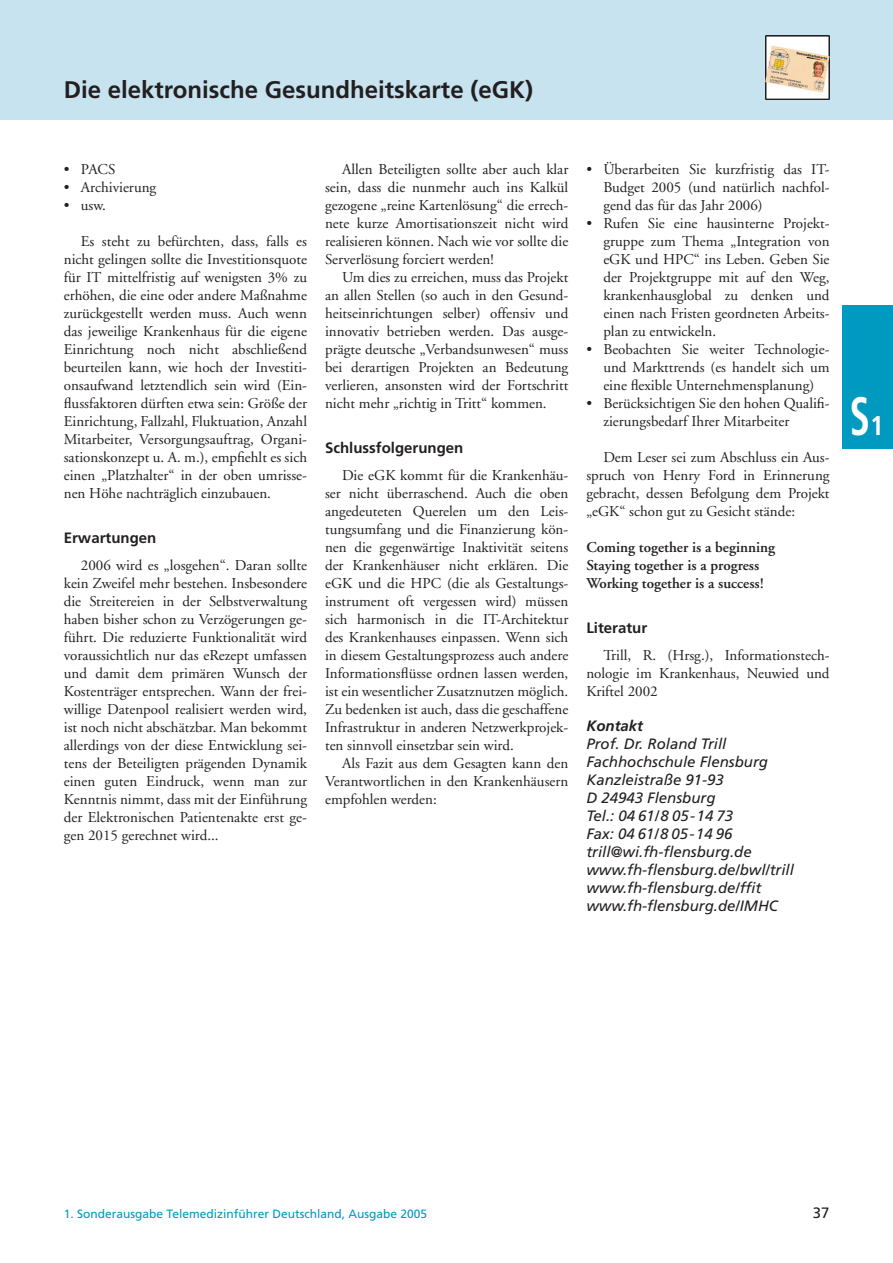
<style>
.page{position:relative;width:893px;height:1263px;background:#fff}
.page>*{position:absolute;margin:0;border:0;box-sizing:border-box;transform-origin:0 0}
.t1{font:700 condensed 54px "Frutiger";color:#fff;scale:.75 1}
.t2{font:700 24px "Frutiger";color:#231f20}
.t3{font:15px/18px "Adobe Garamond";color:#231f20;text-align:justify}
.t4{font:italic 15px/18px "Frutiger";color:#231f20}
.t5{font:600 15px/18px "Adobe Garamond";color:#231f20}
.t6{font:700 15px "Frutiger";color:#231f20}
.t7{font:italic 700 15px "Frutiger";color:#231f20}
.t8{font:15px "Frutiger";color:#231f20}
.t9{font:12px "Frutiger";color:#0099c0}
.s1{font-size:27px}
</style>
<div class="page">
<div style="left:0;top:0;width:892px;height:119px;background:#c6e3ef"></div>
<div style="left:842px;top:305px;width:50px;height:143px;background:#0099c0"></div>
<img style="left:765px;top:35px;width:64px;height:65px">
<h2 class="t2" style="left:64px;top:80px;width:470px">Die elektronische Gesundheitskarte (eGK)</h2>
<p class="t3" style="left:64px;top:161px;width:53px">• PACS</p>
<p class="t3" style="left:64px;top:179px;width:94px">• Archivierung</p>
<p class="t3" style="left:64px;top:197px;width:44px">• usw.</p>
<p class="t3" style="left:64px;top:233px;width:245px;text-indent:17px">Es steht zu befürchten, dass, falls es nicht gelingen sollte die Investitionsquote für IT mittelfristig auf wenigsten 3% zu erhöhen, die eine oder andere Maßnahme zurückgestellt werden muss. Auch wenn das jeweilige Krankenhaus für die eigene Einrichtung noch nicht abschließend beurteilen kann, wie hoch der Investiti&shy;onsaufwand letztendlich sein wird (Ein&shy;flussfaktoren dürften etwa sein: Größe der Einrichtung, Fallzahl, Fluktuation, Anzahl Mitarbeiter, Versorgungsauftrag, Organi&shy;sationskonzept u. A. m.), empfiehlt es sich einen „Platzhalter“ in der oben umrisse&shy;nen Höhe nachträglich einzubauen.</p>
<p class="t6" style="left:64px;top:531px;width:94px">Erwartungen</p>
<p class="t3" style="left:64px;top:557px;width:245px;text-indent:17px">2006 wird es „losgehen“. Daran sollte kein Zweifel mehr bestehen. Insbesondere die Streitereien in der Selbstverwaltung haben bisher schon zu Verzögerungen ge&shy;führt. Die reduzierte Funktionalität wird voraussichtlich nur das eRezept umfassen und damit dem primären Wunsch der Kostenträger entsprechen. Wann der frei&shy;willige Datenpool realisiert werden wird, ist noch nicht abschätzbar. Man bekommt allerdings von der diese Entwicklung sei&shy;tens der Beteiligten prägenden Dynamik einen guten Eindruck, wenn man zur Kenntnis nimmt, dass mit der Einführung der Elektronischen Patientenakte erst ge&shy;gen 2015 gerechnet wird...</p>
<p class="t3" style="left:325px;top:161px;width:245px;text-indent:17px">Allen Beteiligten sollte aber auch klar sein, dass die nunmehr auch ins Kalkül gezogene „reine Kartenlösung“ die errech&shy;nete kurze Amortisationszeit nicht wird realisieren können. Nach wie vor sollte die Serverlösung forciert werden!</p>
<p class="t3" style="left:325px;top:269px;width:245px;text-indent:17px">Um dies zu erreichen, muss das Projekt an allen Stellen (so auch in den Gesund&shy;heitseinrichtungen selber) offensiv und innovativ betrieben werden. Das ausge&shy;prägte deutsche „Verbandsunwesen“ muss bei derartigen Projekten an Bedeutung verlieren, ansonsten wird der Fortschritt nicht mehr „richtig in Tritt“ kommen.</p>
<p class="t6" style="left:325px;top:441px;width:140px">Schlussfolgerungen</p>
<p class="t3" style="left:325px;top:467px;width:245px;text-indent:17px">Die eGK kommt für die Krankenhäu&shy;ser nicht überraschend. Auch die oben angedeuteten Querelen um den Leis&shy;tungsumfang und die Finanzierung kön&shy;nen die gegenwärtige Inaktivität seitens der Krankenhäuser nicht erklären. Die eGK und die HPC (die als Gestaltungs&shy;instrument oft vergessen wird) müssen sich harmonisch in die IT-Architektur des Krankenhauses einpassen. Wenn sich in diesem Gestaltungsprozess auch andere Informationsflüsse ordnen lassen werden, ist ein wesentlicher Zusatznutzen möglich.<br>Zu bedenken ist auch, dass die geschaffene Infrastruktur in anderen Netzwerkprojek&shy;ten sinnvoll einsetzbar sein wird.</p>
<p class="t3" style="left:325px;top:755px;width:245px;text-indent:17px">Als Fazit aus dem Gesagten kann den Verantwortlichen in den Krankenhäusern empfohlen werden:</p>
<p class="t3" style="left:603px;top:161px;width:228px;text-indent:-17px">• Überarbeiten Sie kurzfristig das IT-Budget 2005 (und natürlich nachfol&shy;gend das für das Jahr 2006)</p>
<p class="t3" style="left:603px;top:215px;width:228px;text-indent:-17px">• Rufen Sie eine hausinterne Projekt&shy;gruppe zum Thema „Integration von eGK und HPC“ ins Leben. Geben Sie der Projektgruppe mit auf den Weg, krankenhausglobal zu denken und einen nach Fristen geordneten Arbeits&shy;plan zu entwickeln.</p>
<p class="t3" style="left:603px;top:341px;width:228px;text-indent:-17px">• Beobachten Sie weiter Technologie&shy;und Markttrends (es handelt sich um eine flexible Unternehmensplanung)</p>
<p class="t3" style="left:603px;top:395px;width:228px;text-indent:-17px">• Berücksichtigen Sie den hohen Qualifi&shy;zierungsbedarf Ihrer Mitarbeiter</p>
<p class="t3" style="left:586px;top:449px;width:245px;text-indent:17px">Dem Leser sei zum Abschluss ein Aus&shy;spruch von Henry Ford in Erinnerung gebracht, dessen Befolgung dem Projekt „eGK“ schon gut zu Gesicht stände:</p>
<p class="t5" style="left:586px;top:539px;width:190px">Coming together is a beginning<br>Staying together is a progress<br>Working together is a success!</p>
<p class="t6" style="left:586px;top:621px;width:62px">Literatur</p>
<p class="t3" style="left:586px;top:647px;width:245px;text-indent:17px">Trill, R. (Hrsg.), Informationstech&shy;nologie im Krankenhaus, Neuwied und Kriftel 2002</p>
<p class="t7" style="left:586px;top:719px;width:58px">Kontakt</p>
<p class="t4" style="left:586px;top:736px;width:209px">Prof. Dr. Roland Trill<br>Fachhochschule Flensburg<br>Kanzleistraße 91-93<br>D 24943 Flensburg<br>Tel.: 04 61/8 05-14 73<br>Fax: 04 61/8 05-14 96 trill@wi.fh-flensburg.de www.fh-flensburg.de/bwl/trill www.fh-flensburg.de/ffit www.fh-flensburg.de/IMHC</p>
<h1 class="t1" style="left:849px;top:395px;width:47px">S<span class="s1">1</span></h1>
<p class="t9" style="left:64px;top:1209px;width:365px">1. Sonderausgabe Telemedizinführer Deutschland, Ausgabe 2005</p>
<p class="t8" style="left:812px;top:1206px;width:18px">37</p>
</div>
